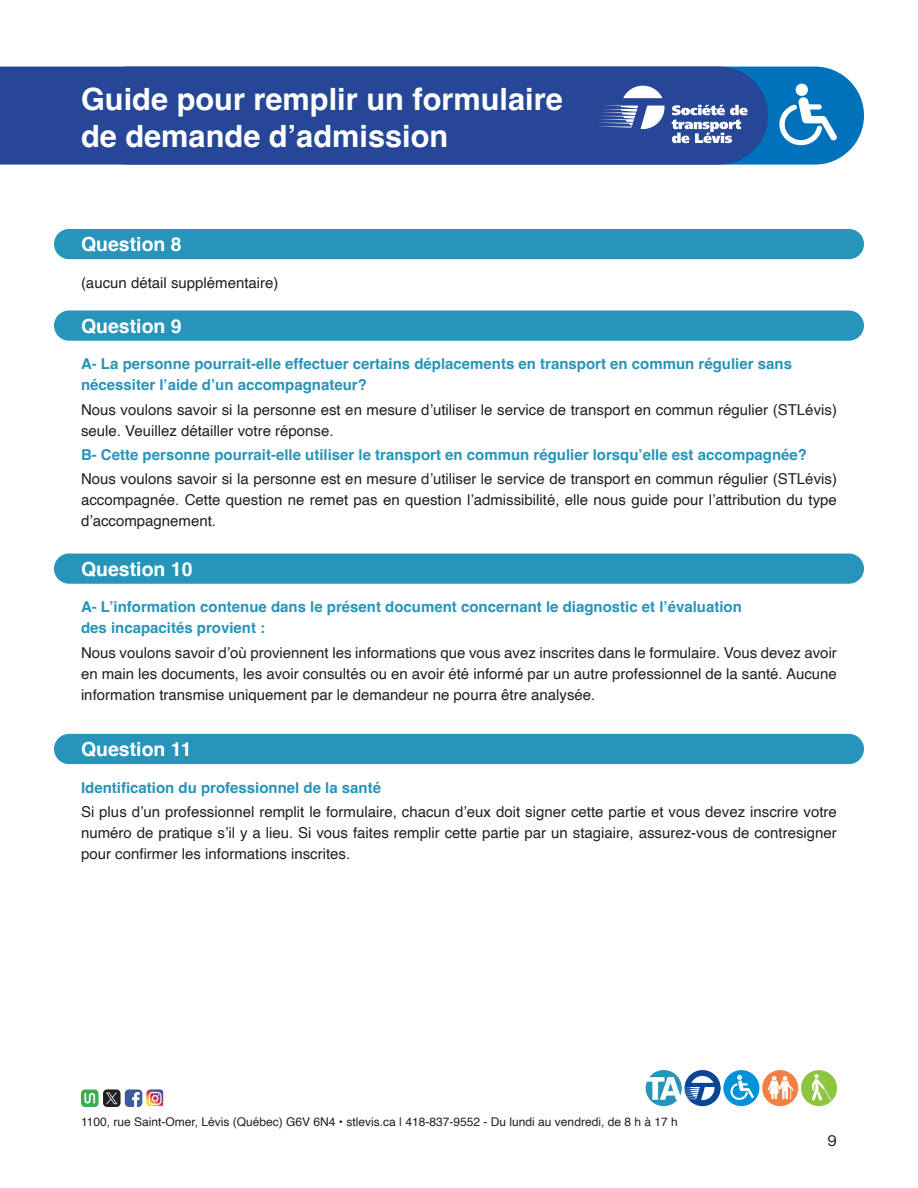
<style>
.page{position:relative;width:918px;height:1188px;background:#fff}
.page>*{position:absolute;margin:0;border:0;box-sizing:border-box;transform-origin:0 0}
.t1{font:700 30.75px/36.9px "Helvetica";color:#fff}
.t2{font:700 19.5px "Helvetica";color:#fff}
.t3{font:15px/21px "Helvetica";color:#231f20;text-align:justify}
.t4{font:700 15px/21px "Helvetica";color:#2794ba}
.t5{font:15px "N Haas Grotesk TX Pro 55 Rg";color:#231f20}
.t6{font:12px "Helvetica";color:#231f20}
</style>
<div class="page">
<div style="left:54px;top:229px;width:810px;height:30px;background:#2794ba;border-radius:15px"></div>
<div style="left:54px;top:310px;width:810px;height:31px;background:#2794ba;border-radius:15px"></div>
<div style="left:54px;top:554px;width:810px;height:30px;background:#2794ba;border-radius:15px"></div>
<div style="left:54px;top:734px;width:810px;height:30px;background:#2794ba;border-radius:15px"></div>
<div style="left:80px;top:67px;width:784px;height:98px;background:#0072bc;border-radius:49px"></div>
<div style="left:0;top:67px;width:768px;height:98px;background:#264698"></div>
<svg style="left:623px;top:86px;width:39px;height:12px"></svg>
<svg style="left:596px;top:106px;width:69px;height:23px;background:#778bbe"></svg>
<svg style="left:672px;top:105px;width:76px;height:38px;background:#7c8fc1"></svg>
<svg style="left:779px;top:84px;width:58px;height:61px"></svg>
<div style="left:801px;top:1070px;width:36px;height:36px;background:#8bc63e;border-radius:50%"></div>
<svg style="left:812px;top:1074px;width:19px;height:26px"></svg>
<div style="left:762px;top:1070px;width:36px;height:36px;background:#f47f45;border-radius:50%"></div>
<svg style="left:768px;top:1076px;width:25px;height:23px"></svg>
<div style="left:723px;top:1070px;width:36px;height:36px;background:#0092d8;border-radius:50%"></div>
<svg style="left:730px;top:1075px;width:24px;height:25px"></svg>
<div style="left:684px;top:1070px;width:37px;height:36px;background:#094594;border-radius:50%"></div>
<div style="left:646px;top:1070px;width:36px;height:36px;background:#2794ba;border-radius:50%"></div>
<svg style="left:646px;top:1076px;width:69px;height:24px"></svg>
<svg style="left:81px;top:1089px;width:18px;height:18px"></svg>
<div style="left:103px;top:1089px;width:18px;height:18px;background:#231f20;border-radius:4px"></div>
<svg style="left:125px;top:1089px;width:38px;height:18px"></svg>
<svg style="left:106px;top:1093px;width:11px;height:11px"></svg>
<h1 class="t1" style="left:81px;top:84px;width:483px">Guide pour remplir un formulaire de demande d’admission</h1>
<h2 class="t2" style="left:81px;top:232px;width:102px">Question 8</h2>
<p class="t3" style="left:81px;top:272px;width:199px">(aucun détail supplémentaire)</p>
<h2 class="t2" style="left:81px;top:314px;width:102px">Question 9</h2>
<p class="t4" style="left:81px;top:355px;width:713px">A- La personne pourrait-elle effectuer certains déplacements en transport en commun régulier sans nécessiter l’aide d’un accompagnateur?</p>
<p class="t3" style="left:81px;top:399px;width:757px">Nous voulons savoir si la personne est en mesure d’utiliser le service de transport en commun régulier (STLévis) seule. Veuillez détailler votre réponse.</p>
<p class="t4" style="left:81px;top:446px;width:728px">B- Cette personne pourrait-elle utiliser le transport en commun régulier lorsqu’elle est accompagnée?</p>
<p class="t3" style="left:81px;top:469px;width:757px">Nous voulons savoir si la personne est en mesure d’utiliser le service de transport en commun régulier (STLévis) accompagnée. Cette question ne remet pas en question l’admissibilité, elle nous guide pour l’attribution du type d’accompagnement.</p>
<h2 class="t2" style="left:81px;top:557px;width:113px">Question 10</h2>
<p class="t4" style="left:81px;top:598px;width:662px">A- L’information contenue dans le présent document concernant le diagnostic et l’évaluation des incapacités provient :</p>
<p class="t3" style="left:81px;top:642px;width:757px">Nous voulons savoir d’où proviennent les informations que vous avez inscrites dans le formulaire. Vous devez avoir en main les documents, les avoir consultés ou en avoir été informé par un autre professionnel de la santé. Aucune information transmise uniquement par le demandeur ne pourra être analysée.</p>
<h2 class="t2" style="left:81px;top:737px;width:112px">Question 11</h2>
<p class="t4" style="left:81px;top:779px;width:302px">Identification du professionnel de la santé</p>
<p class="t3" style="left:81px;top:802px;width:757px">Si plus d’un professionnel remplit le formulaire, chacun d’eux doit signer cette partie et vous devez inscrire votre numéro de pratique s’il y a lieu. Si vous faites remplir cette partie par un stagiaire, assurez-vous de contresigner pour confirmer les informations inscrites.</p>
<p class="t6" style="left:81px;top:1112px;width:598px">1100, rue Saint-Omer, Lévis (Québec) G6V 6N4 • stlevis.ca | 418-837-9552 - Du lundi au vendredi, de 8 h à 17 h</p>
<p class="t5" style="left:828px;top:1131px;width:11px">9</p>
</div>
